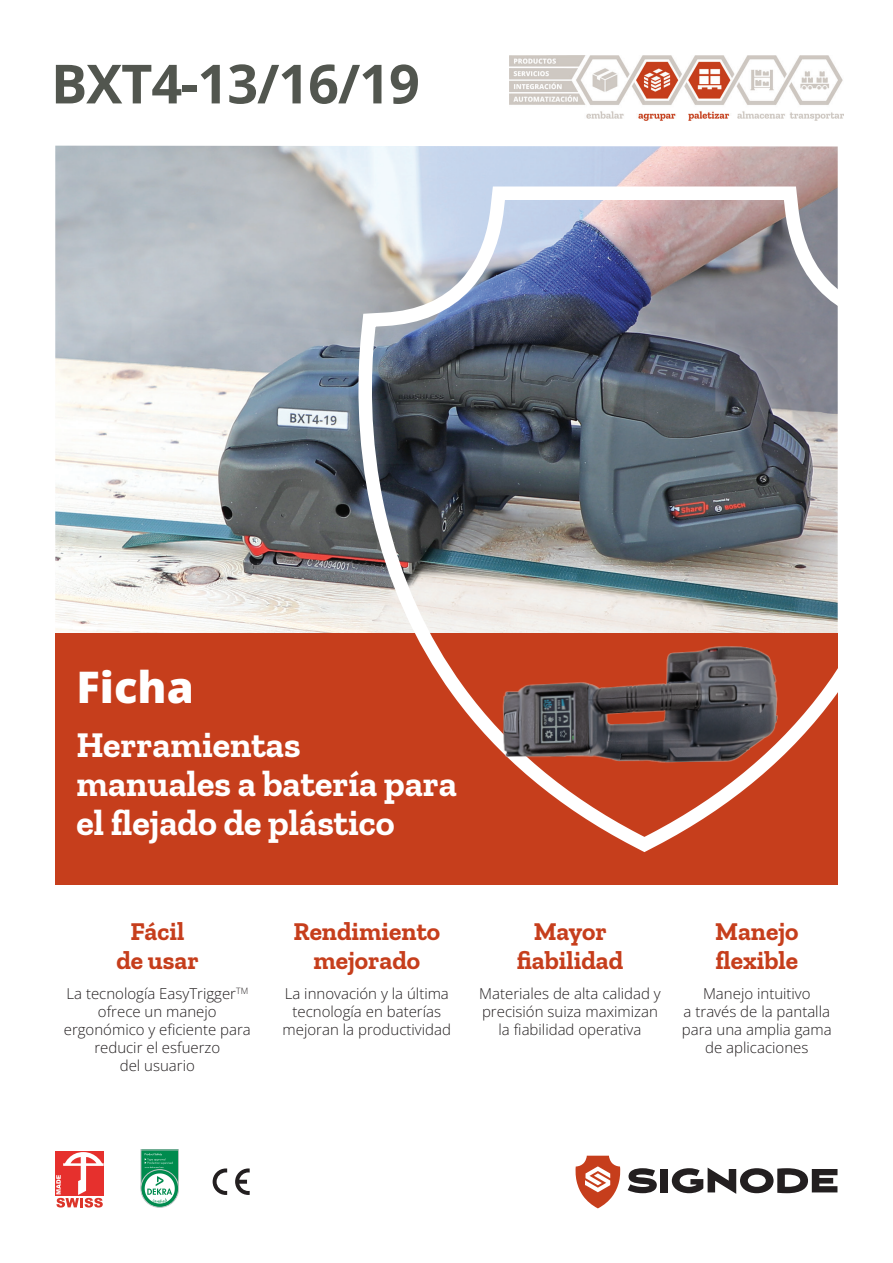
<style>
.page{position:relative;width:893px;height:1263px;background:#fff}
.page>*{position:absolute;margin:0;border:0;box-sizing:border-box;transform-origin:0 0}
.t1{font:700 54px "Open Sans";letter-spacing:-.02em;color:#52564f}
.t2{font:800 43.5px "Open Sans";color:#fff}
.t3{font:700 36px/39px "Zilla Slab";color:#fff}
.t4{font:700 25.5px/28.5px "Zilla Slab";color:#c63e1c;text-align:center}
.t5{font:300 15px/18px "Open Sans";color:#231f20;text-align:center}
</style>
<div class="page">
<img style="left:55px;top:146px;width:783px;height:487px">
<div style="left:55px;top:1151px;width:49px;height:44px;background:#e6302d"></div>
<svg style="left:56px;top:1152px;width:48px;height:55px"></svg>
<svg style="left:213px;top:1168px;width:37px;height:27px"></svg>
<svg style="left:141px;top:1169px;width:38px;height:38px"></svg>
<div style="left:141px;top:1169px;width:38px;height:38px;border:1px solid #c7c8ca;border-radius:50%"></div>
<svg style="left:141px;top:1150px;width:38px;height:53px"></svg>
<svg style="left:575px;top:1156px;width:45px;height:52px"></svg>
<svg style="left:628px;top:1168px;width:29px;height:25px"></svg>
<div style="left:661px;top:1169px;width:7px;height:23px;background:#231f20"></div>
<svg style="left:672px;top:1167px;width:165px;height:27px"></svg>
<div style="left:55px;top:633px;width:783px;height:251px;background:#c63e1c"></div>
<img style="left:345px;top:178px;width:493px;height:674px">
<img style="left:463px;top:593px;width:360px;height:250px">
<img style="left:510px;top:55px;width:333px;height:66px">
<h1 class="t1" style="left:51px;top:47px;width:370px">BXT4-13/16/19</h1>
<h2 class="t2" style="left:77px;top:657px;width:119px">Ficha</h2>
<h3 class="t3" style="left:77px;top:726px;width:382px">Herramientas manuales a batería para el flejado de plástico</h3>
<h3 class="t4" style="left:116px;top:918px;width:84px">Fácil de usar</h3>
<h3 class="t4" style="left:294px;top:918px;width:148px">Rendimiento mejorado</h3>
<h3 class="t4" style="left:517px;top:918px;width:108px">Mayor fiabilidad</h3>
<h3 class="t4" style="left:715px;top:918px;width:85px;text-align:left">Manejo flexible</h3>
<p class="t5" style="left:64px;top:985px;width:189px">La tecnología EasyTrigger<sup>TM </sup>ofrece un manejo ergonómico y eficiente para reducir el esfuerzo<br>del usuario</p>
<p class="t5" style="left:283px;top:985px;width:170px">La innovación y la última tecnología en baterías mejoran la productividad</p>
<p class="t5" style="left:479px;top:985px;width:183px">Materiales de alta calidad y precisión suiza maximizan la fiabilidad operativa</p>
<p class="t5" style="left:682px;top:985px;width:151px">Manejo intuitivo<br>a través de la pantalla para una amplia gama de aplicaciones</p>
</div>
